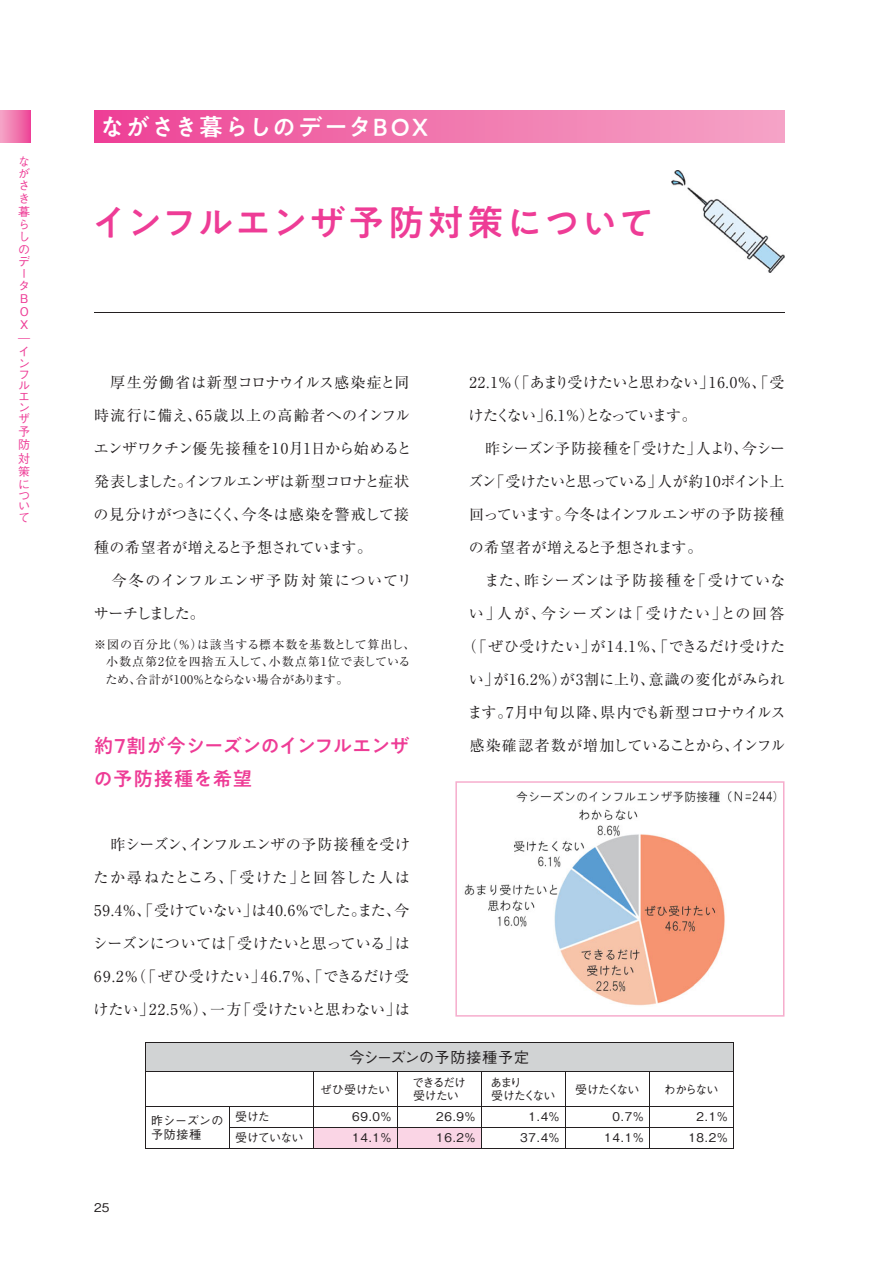
<style>
.page{position:relative;width:893px;height:1263px;background:#fff}
.page>*{position:absolute;margin:0;border:0;box-sizing:border-box;transform-origin:0 0}
.t1{font:36px "PA1 Gothic Std Medium 90 pv RKSJ H";letter-spacing:.045em;color:#ee3c96}
.t2{font:24px "PA1 Gothic Std Medium 90 pv RKSJ H";letter-spacing:.04em;color:#fff}
.t3{font:19.5px/33px "PA1 Gothic Std Medium 90 pv RKSJ H";letter-spacing:-.01em;color:#ee3c96}
.t4{font:15px "Ryumin Pr 6 Regular 90 pv RKSJ H";letter-spacing:-.005em;color:#231f20}
.t5{font:15px "Ryumin Pr 6 Regular 90 pv RKSJ H";letter-spacing:-.035em;color:#231f20}
.t6{font:15px/33px "Ryumin Pr 6 Regular 90 pv RKSJ H";letter-spacing:.04em;color:#231f20}
.t7{font:15px "Ryumin Pr 6 Regular 90 pv RKSJ H";letter-spacing:-.04em;color:#231f20}
.t8{font:15px "Ryumin Pr 6 Regular 90 pv RKSJ H";letter-spacing:-.095em;color:#231f20}
.t9{font:15px "Ryumin Pr 6 Regular 90 pv RKSJ H";letter-spacing:.02em;color:#231f20}
.t10{font:15px "Ryumin Pr 6 Regular 90 pv RKSJ H";letter-spacing:.015em;color:#231f20}
.t11{font:15px "Ryumin Pr 6 Regular 90 pv RKSJ H";letter-spacing:.03em;color:#231f20}
.t12{font:15px "Ryumin Pr 6 Regular 90 pv RKSJ H";letter-spacing:-.065em;color:#231f20}
.t13{font:15px "Ryumin Pr 6 Regular 90 pv RKSJ H";letter-spacing:.05em;color:#231f20}
.t14{font:15px "Ryumin Pr 6 Regular 90 pv RKSJ H";letter-spacing:.025em;color:#231f20}
.t15{font:15px "Ryumin Pr 6 Regular 90 pv RKSJ H";letter-spacing:-.045em;color:#231f20}
.t16{font:15px "Ryumin Pr 6 Regular 90 pv RKSJ H";letter-spacing:.075em;color:#231f20}
.t17{font:15px "Ryumin Pr 6 Regular 90 pv RKSJ H";letter-spacing:.065em;color:#231f20}
.t18{font:15px "Ryumin Pr 6 Regular 90 pv RKSJ H";letter-spacing:-.025em;color:#231f20}
.t19{font:15px "Ryumin Pr 6 Regular 90 pv RKSJ H";letter-spacing:-.11em;color:#231f20}
.t20{font:15px "Gothic BBB Pro Medium 90 pv RKSJ H";letter-spacing:.03em;color:#231f20}
.t21{font:12px "Gothic BBB Pro Medium 90 pv RKSJ H";letter-spacing:-.065em;color:#231f20}
.t22{font:12px/16.5px "Ryumin Pr 6 Regular 90 pv RKSJ H";letter-spacing:.06em;color:#231f20;text-align:center}
.t23{font:12px/12.8px "Gothic BBB Pro Medium 90 pv RKSJ H";color:#ee3c96}
.t24{font:12px "Ryumin Pr 6 Regular 90 pv RKSJ H";letter-spacing:-.005em;color:#231f20}
.t25{font:12px/13.5px "Gothic BBB Pro Medium 90 pv RKSJ H";letter-spacing:.03em;color:#231f20}
.t26{font:12px/13.5px "Gothic BBB Pro Medium 90 pv RKSJ H";letter-spacing:-.11em;color:#231f20}
.t27{font:12px/13.5px "Gothic BBB Pro Medium 90 pv RKSJ H";letter-spacing:-.145em;color:#231f20}
</style>
<div class="page">
<svg style="left:1px;top:111px;width:29px;height:32px"></svg>
<hr style="left:0;top:111px;width:1px;height:32px;background:#f5a3c7">
<div style="left:94px;top:111px;width:690px;height:32px;background:linear-gradient(to right,#ed4396,#f5a6c6)"></div>
<hr style="left:94px;top:312px;width:690px;height:1px;background:#231f20">
<img style="left:671px;top:170px;width:113px;height:102px">
<svg style="left:455px;top:781px;width:329px;height:236px"></svg>
<div style="left:145px;top:1042px;width:588px;height:30px;background:#d1d3d4"></div>
<hr style="left:145px;top:1042px;width:84px;height:1px;background:#231f20">
<hr style="left:145px;top:1042px;width:1px;height:30px;background:#231f20">
<hr style="left:229px;top:1042px;width:504px;height:1px;background:#231f20">
<hr style="left:145px;top:1072px;width:84px;height:1px;background:#231f20">
<hr style="left:145px;top:1072px;width:1px;height:34px;background:#231f20">
<hr style="left:229px;top:1072px;width:84px;height:1px;background:#231f20">
<hr style="left:733px;top:1042px;width:1px;height:30px;background:#231f20">
<hr style="left:313px;top:1072px;width:84px;height:1px;background:#231f20">
<hr style="left:313px;top:1072px;width:1px;height:34px;background:#231f20">
<hr style="left:397px;top:1072px;width:84px;height:1px;background:#231f20">
<hr style="left:397px;top:1072px;width:1px;height:34px;background:#231f20">
<hr style="left:481px;top:1072px;width:84px;height:1px;background:#231f20">
<hr style="left:481px;top:1072px;width:1px;height:34px;background:#231f20">
<hr style="left:565px;top:1072px;width:84px;height:1px;background:#231f20">
<hr style="left:565px;top:1072px;width:1px;height:34px;background:#231f20">
<hr style="left:649px;top:1072px;width:84px;height:1px;background:#231f20">
<hr style="left:649px;top:1072px;width:1px;height:34px;background:#231f20">
<hr style="left:733px;top:1072px;width:1px;height:34px;background:#231f20">
<hr style="left:145px;top:1106px;width:84px;height:1px;background:#231f20">
<hr style="left:145px;top:1107px;width:1px;height:41px;background:#231f20">
<hr style="left:145px;top:1148px;width:84px;height:1px;background:#231f20">
<hr style="left:229px;top:1106px;width:84px;height:1px;background:#231f20">
<hr style="left:313px;top:1106px;width:84px;height:1px;background:#231f20">
<hr style="left:397px;top:1106px;width:84px;height:1px;background:#231f20">
<hr style="left:481px;top:1106px;width:84px;height:1px;background:#231f20">
<hr style="left:565px;top:1106px;width:84px;height:1px;background:#231f20">
<hr style="left:649px;top:1106px;width:84px;height:1px;background:#231f20">
<hr style="left:229px;top:1127px;width:84px;height:1px;background:#231f20">
<svg style="left:229px;top:1107px;width:1px;height:41px"></svg>
<hr style="left:481px;top:1127px;width:84px;height:1px;background:#231f20">
<svg style="left:313px;top:1107px;width:169px;height:41px"></svg>
<hr style="left:565px;top:1127px;width:84px;height:1px;background:#231f20">
<svg style="left:565px;top:1107px;width:1px;height:41px"></svg>
<hr style="left:649px;top:1127px;width:84px;height:1px;background:#231f20">
<svg style="left:649px;top:1107px;width:1px;height:41px"></svg>
<svg style="left:733px;top:1107px;width:1px;height:41px"></svg>
<hr style="left:229px;top:1148px;width:504px;height:1px;background:#231f20">
<p class="t23" style="left:18px;top:156px;width:13px">ながさき暮らしのデータ<br>B<br>O<br>X｜イ</p>
<p class="t23" style="left:18px;top:359px;width:13px;line-height:12.1px;text-align:justify">ンフルエンザ予防対策に</p>
<p class="t23" style="left:18px;top:492px;width:13px;line-height:10.1px">つい</p>
<p class="t23" style="left:18px;top:513px;width:12px">て</p>
<h2 class="t2" style="left:100px;top:118px;width:330px">ながさき暮らしのデータBOX</h2>
<h1 class="t1" style="left:92px;top:209px;width:564px">インフルエンザ予防対策について</h1>
<p class="t4" style="left:94px;top:377px;width:317px">　厚生労働省は新型コロナウイルス感染症と同</p>
<p class="t13" style="left:94px;top:410px;width:317px">時流行に備え、65歳以上の高齢者へのインフル</p>
<p class="t4" style="left:94px;top:443px;width:319px">エンザワクチン優先接種を10月1日から始めると</p>
<p class="t8" style="left:94px;top:476px;width:317px">発表しました。インフルエンザは新型コロナと症状</p>
<p class="t14" style="left:94px;top:509px;width:317px">の見分けがつきにくく、今冬は感染を警戒して接</p>
<p class="t18" style="left:94px;top:542px;width:279px">種の希望者が増えると予想されています。</p>
<p class="t17" style="left:94px;top:575px;width:319px">　今冬のインフルエンザ予防対策についてリ</p>
<p class="t8" style="left:94px;top:608px;width:113px">サーチしました。</p>
<p class="t22" style="left:94px;top:638px;width:323px">※図の百分比（%）は該当する標本数を基数として算出し、小数点第2位を四捨五入して、小数点第1位で表している</p>
<p class="t24" style="left:106px;top:675px;width:244px">ため、合計が100%とならない場合があります。</p>
<h3 class="t3" style="left:94px;top:731px;width:317px">約7割が今シーズンのインフルエンザの予防接種を希望</h3>
<p class="t4" style="left:94px;top:839px;width:317px">　昨シーズン、インフルエンザの予防接種を受け</p>
<p class="t16" style="left:93px;top:872px;width:318px">たか尋ねたところ、「受けた」と回答した人は</p>
<p class="t5" style="left:94px;top:905px;width:316px">59.4％、「受けていない」は40.6％でした。また、今</p>
<p class="t4" style="left:93px;top:938px;width:319px">シーズンについては「受けたいと思っている」は</p>
<p class="t9" style="left:94px;top:971px;width:316px">69.2％（「ぜひ受けたい」46.7％、「できるだけ受</p>
<p class="t4" style="left:93px;top:1004px;width:318px">けたい」22.5％）、一方「受けたいと思わない」は</p>
<p class="t5" style="left:469px;top:377px;width:316px">22.1％（「あまり受けたいと思わない」16.0％、「受</p>
<p class="t19" style="left:468px;top:410px;width:230px">けたくない」6.1％）となっています。</p>
<p class="t7" style="left:469px;top:443px;width:317px">　昨シーズン予防接種を「受けた」人より、今シー</p>
<p class="t5" style="left:468px;top:476px;width:317px">ズン「受けたいと思っている」人が約10ポイント上</p>
<p class="t5" style="left:469px;top:509px;width:317px">回っています。今冬はインフルエンザの予防接種</p>
<p class="t7" style="left:469px;top:542px;width:235px">の希望者が増えると予想されます。</p>
<p class="t6" style="left:469px;top:566px;width:318px">　また、昨シーズンは予防接種を「受けていない」人が、今シーズンは「受けたい」との回答</p>
<p class="t10" style="left:462px;top:641px;width:325px">（「ぜひ受けたい」が14.1％、「できるだけ受けた</p>
<p class="t11" style="left:469px;top:674px;width:317px">い」が16.2％）が3割に上り、意識の変化がみられ</p>
<p class="t12" style="left:467px;top:707px;width:320px">ます。7月中旬以降、県内でも新型コロナウイルス</p>
<p class="t15" style="left:469px;top:740px;width:317px">感染確認者数が増加していることから、インフル</p>
<p class="t20" style="left:349px;top:1051px;width:181px">今シーズンの予防接種予定</p>
<p class="t21" style="left:320px;top:1085px;width:71px">ぜひ受けたい</p>
<p class="t26" style="left:412px;top:1077px;width:55px">できるだけ受けたい</p>
<p class="t27" style="left:490px;top:1077px;width:67px">あまり<br>受けたくない</p>
<p class="t21" style="left:575px;top:1085px;width:66px">受けたくない</p>
<p class="t21" style="left:664px;top:1085px;width:56px">わからない</p>
<p class="t21" style="left:94px;top:1203px;width:17px">25</p>
<p class="t25" style="left:151px;top:1116px;width:74px">昨シーズンの予防接種</p>
<p class="t21" style="left:235px;top:1112px;width:36px">受けた</p>
<p class="t21" style="left:352px;top:1112px;width:41px">69.0%</p>
<p class="t21" style="left:436px;top:1112px;width:41px">26.9%</p>
<p class="t21" style="left:528px;top:1112px;width:32px">1.4%</p>
<p class="t21" style="left:612px;top:1112px;width:32px">0.7%</p>
<p class="t21" style="left:696px;top:1112px;width:32px">2.1%</p>
<p class="t21" style="left:235px;top:1133px;width:70px">受けていない</p>
<p class="t21" style="left:352px;top:1133px;width:41px">14.1%</p>
<p class="t21" style="left:436px;top:1133px;width:41px">16.2%</p>
<p class="t21" style="left:520px;top:1133px;width:41px">37.4%</p>
<p class="t21" style="left:604px;top:1133px;width:41px">14.1%</p>
<p class="t21" style="left:688px;top:1133px;width:41px">18.2%</p>
</div>
